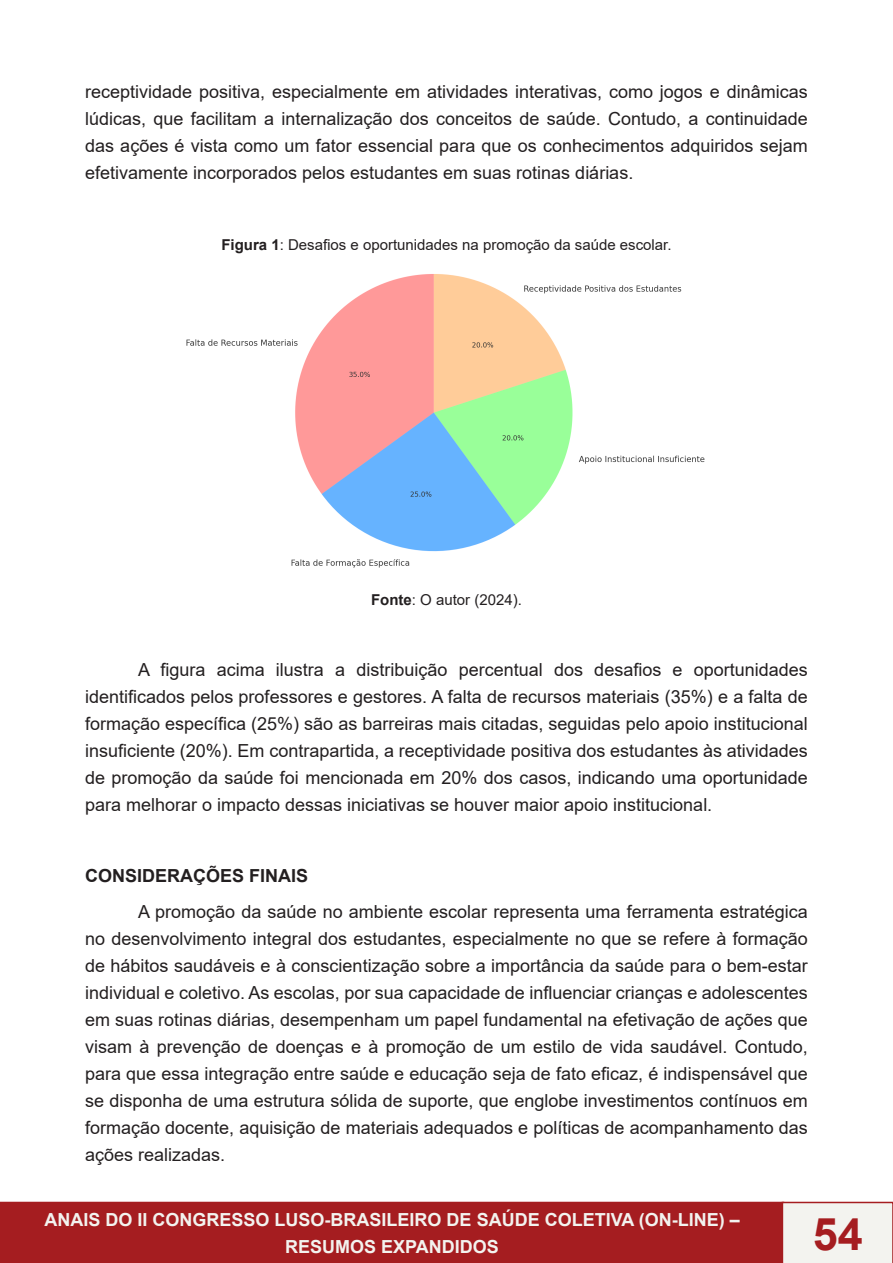
<style>
.page{position:relative;width:893px;height:1263px;background:#fff}
.page>*{position:absolute;margin:0;border:0;box-sizing:border-box;transform-origin:0 0}
.t1{font:700 45px "Arial";color:#a51d20}
.Normal__Web{font:18px/27px "Arial";color:#231f20;text-align:justify}
.t2{font:700 18px/27px "Arial";color:#f3f3ef;text-align:center}
.t3{font:700 18px "Arial";color:#231f20}
.t4{font:15px "Arial";color:#231f20}
.s1{font-weight:700}
</style>
<div class="page">
<div style="left:1px;top:1202px;width:782px;height:60px;background:#a51d20"></div>
<div style="left:0;top:1202px;width:784px;height:61px;border:2px solid #a51d20"></div>
<div style="left:782px;top:1202px;width:111px;height:61px;background:#f3f3ef"></div>
<img style="left:186px;top:274px;width:519px;height:294px">
<p class="Normal__Web" style="left:85px;top:78px;width:724px">receptividade positiva, especialmente em atividades interativas, como jogos e dinâmicas lúdicas, que facilitam a internalização dos conceitos de saúde. Contudo, a continuidade das ações é vista como um fator essencial para que os conhecimentos adquiridos sejam efetivamente incorporados pelos estudantes em suas rotinas diárias.</p>
<p class="t4" style="left:221px;top:235px;width:452px"><span class="s1">Figura 1</span>: Desafios e oportunidades na promoção da saúde escolar.</p>
<p class="t4" style="left:371px;top:590px;width:152px"><span class="s1">Fonte</span>: O autor (2024).</p>
<p class="Normal__Web" style="left:85px;top:656px;width:724px;text-indent:53px">A figura acima ilustra a distribuição percentual dos desafios e oportunidades identificados pelos professores e gestores. A falta de recursos materiais (35%) e a falta de formação específica (25%) são as barreiras mais citadas, seguidas pelo apoio institucional insuficiente (20%). Em contrapartida, a receptividade positiva dos estudantes às atividades de promoção da saúde foi mencionada em 20% dos casos, indicando uma oportunidade para melhorar o impacto dessas iniciativas se houver maior apoio institucional.</p>
<p class="t3" style="left:85px;top:863px;width:225px">CONSIDERAÇÕES FINAIS</p>
<p class="Normal__Web" style="left:85px;top:898px;width:724px;text-indent:53px">A promoção da saúde no ambiente escolar representa uma ferramenta estratégica no desenvolvimento integral dos estudantes, especialmente no que se refere à formação de hábitos saudáveis e à conscientização sobre a importância da saúde para o bem-estar individual e coletivo. As escolas, por sua capacidade de influenciar crianças e adolescentes em suas rotinas diárias, desempenham um papel fundamental na efetivação de ações que visam à prevenção de doenças e à promoção de um estilo de vida saudável. Contudo, para que essa integração entre saúde e educação seja de fato eficaz, é indispensável que se disponha de uma estrutura sólida de suporte, que englobe investimentos contínuos em formação docente, aquisição de materiais adequados e políticas de acompanhamento das ações realizadas.</p>
<p class="t2" style="left:45px;top:1206px;width:697px">ANAIS DO II CONGRESSO LUSO-BRASILEIRO DE SAÚDE COLETIVA (ON-LINE) –<br>RESUMOS EXPANDIDOS</p>
<h1 class="t1" style="left:813px;top:1202px;width:52px">54</h1>
</div>
